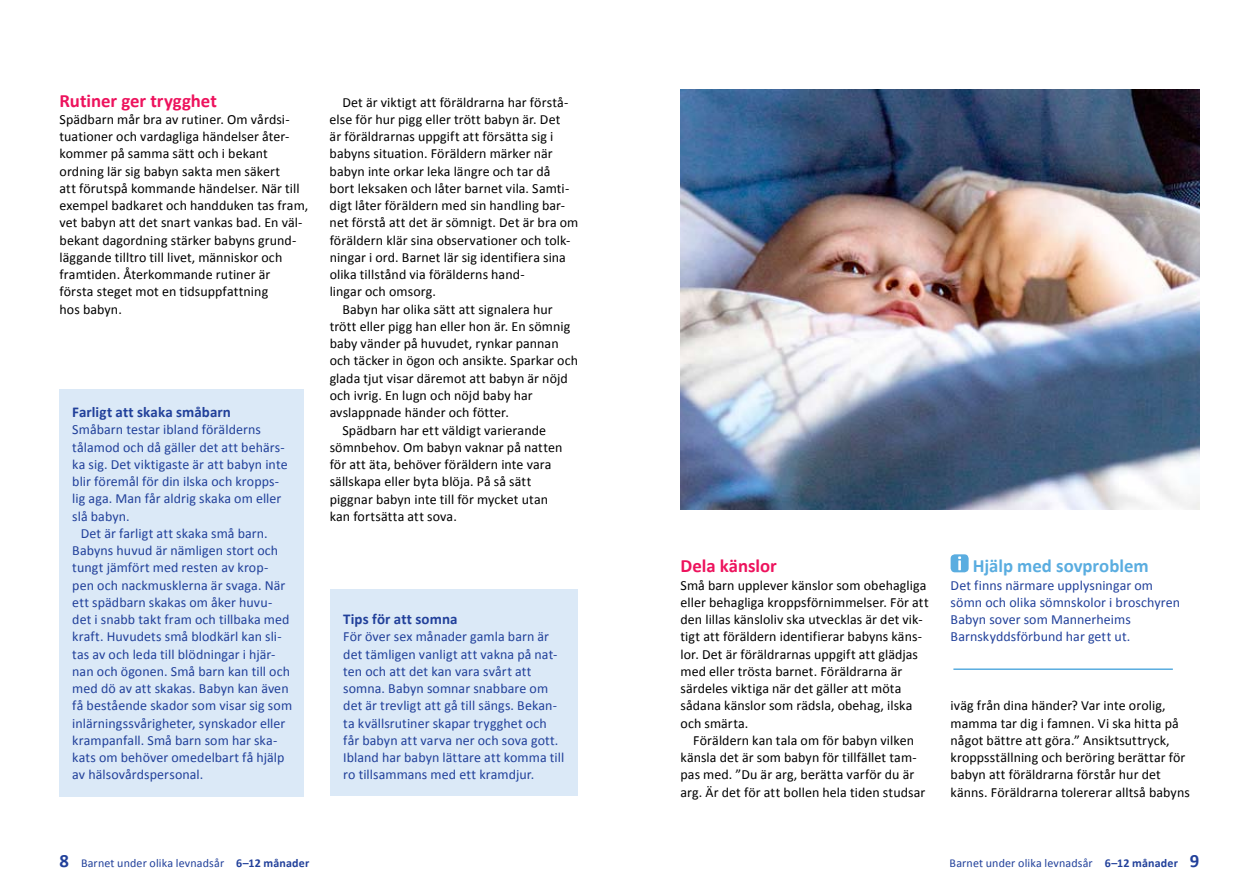
<style>
.page{position:relative;width:1259px;height:893px;background:#fff}
.page>*{position:absolute;margin:0;border:0;box-sizing:border-box;transform-origin:0 0}
.t1{font:700 18.75px "Calibri";color:#ed135d}
.t2{font:700 18.75px "Calibri";color:#5aade0}
.t3{font:700 15px "Calibri";letter-spacing:.005em;color:#21409a}
.t4{font:13.95px/17.2px "Calibri";letter-spacing:.005em;color:#000}
.t5{font:13.95px/17.2px "Calibri";letter-spacing:.005em;color:#21409a}
.t6{font:12px "Calibri";letter-spacing:.01em;color:#21409a}
.s1{font-weight:700;font-size:18.75px}
.s2{font-weight:700}
</style>
<div class="page">
<div style="left:60px;top:389px;width:244px;height:408px;background:#dbe9f7"></div>
<div style="left:330px;top:590px;width:248px;height:206px;background:#dbe9f7"></div>
<div style="left:950px;top:554px;width:18px;height:18px;background:#5aade0;border-radius:4px"></div>
<svg style="left:958px;top:556px;width:3px;height:14px"></svg>
<hr style="left:953px;top:668px;width:219px;height:2px;background:#5aade0">
<img style="left:680px;top:89px;width:519px;height:420px">
<h1 class="t1" style="left:60px;top:89px;width:159px">Rutiner ger trygghet</h1>
<p class="t4" style="left:60px;top:110px;width:250px">Spädbarn mår bra av rutiner. Om vårdsi&shy;tuationer och vardagliga händelser åter&shy;kommer på samma sätt och i bekant ordning lär sig babyn sakta men säkert<br>att förutspå kommande händelser. När till exempel badkaret och handduken tas fram, vet babyn att det snart vankas bad. En väl&shy;bekant dagordning stärker babyns grund&shy;läggande tilltro till livet, människor och framtiden. Återkommande rutiner är<br>första steget mot en tidsuppfattning<br>hos babyn.</p>
<p class="t3" style="left:72px;top:403px;width:160px">Farligt att skaka småbarn</p>
<p class="t5" style="left:72px;top:420px;width:217px">Småbarn testar ibland förälderns tålamod och då gäller det att behärs&shy;ka sig. Det viktigaste är att babyn inte blir föremål för din ilska och kropps&shy;lig aga. Man får aldrig skaka om eller slå babyn.</p>
<p class="t5" style="left:72px;top:524px;width:221px;text-indent:8px">Det är farligt att skaka små barn.<br>Babyns huvud är nämligen stort och tungt jämfört med resten av krop&shy;pen och nackmusklerna är svaga. När ett spädbarn skakas om åker huvu&shy;det i snabb takt fram och tillbaka med kraft. Huvudets små blodkärl kan sli&shy;tas av och leda till blödningar i hjär&shy;nan och ögonen. Små barn kan till och med dö av att skakas. Babyn kan även få bestående skador som visar sig som inlärningssvårigheter, synskador eller krampanfall. Små barn som har ska&shy;kats om behöver omedelbart få hjälp av hälsovårdspersonal.</p>
<p class="t4" style="left:330px;top:93px;width:240px">Det är viktigt att föräldrarna har förstå-</p>
<p class="t4" style="left:330px;top:110px;width:232px">else för hur pigg eller trött babyn är. Det</p>
<p class="t4" style="left:330px;top:127px;width:225px">är föräldrarnas uppgift att försätta sig i</p>
<p class="t4" style="left:330px;top:144px;width:225px">babyns situation. Föräldern märker när</p>
<p class="t4" style="left:330px;top:162px;width:222px">babyn inte orkar leka längre och tar då</p>
<p class="t4" style="left:330px;top:179px;width:241px">bort leksaken och låter barnet vila. Samti-</p>
<p class="t4" style="left:330px;top:196px;width:237px">digt låter föräldern med sin handling bar-</p>
<p class="t4" style="left:330px;top:213px;width:250px">net förstå att det är sömnigt. Det är bra om</p>
<p class="t4" style="left:330px;top:231px;width:242px">föräldern klär sina observationer och tolk-</p>
<p class="t4" style="left:330px;top:248px;width:238px">ningar i ord. Barnet lär sig identifiera sina</p>
<p class="t4" style="left:330px;top:265px;width:196px">olika tillstånd via förälderns hand-</p>
<p class="t4" style="left:330px;top:283px;width:108px">lingar och omsorg.</p>
<p class="t4" style="left:342px;top:300px;width:212px">Babyn har olika sätt att signalera hur</p>
<p class="t4" style="left:330px;top:317px;width:242px">trött eller pigg han eller hon är. En sömnig</p>
<p class="t4" style="left:330px;top:334px;width:230px">baby vänder på huvudet, rynkar pannan</p>
<p class="t4" style="left:330px;top:352px;width:250px">och täcker in ögon och ansikte. Sparkar och</p>
<p class="t4" style="left:330px;top:369px;width:240px">glada tjut visar däremot att babyn är nöjd</p>
<p class="t4" style="left:330px;top:386px;width:205px">och ivrig. En lugn och nöjd baby har</p>
<p class="t4" style="left:330px;top:403px;width:181px">avslappnade händer och fötter.</p>
<p class="t4" style="left:330px;top:421px;width:218px">Spädbarn har ett väldigt varierande</p>
<p class="t4" style="left:330px;top:438px;width:234px">sömnbehov. Om babyn vaknar på natten</p>
<p class="t4" style="left:330px;top:455px;width:223px">för att äta, behöver föräldern inte vara</p>
<p class="t4" style="left:330px;top:472px;width:203px">sällskapa eller byta blöja. På så sätt</p>
<p class="t4" style="left:330px;top:490px;width:220px">piggnar babyn inte till för mycket utan</p>
<p class="t4" style="left:330px;top:507px;width:129px">kan fortsätta att sova.</p>
<p class="t3" style="left:343px;top:610px;width:116px">Tips för att somna</p>
<p class="t5" style="left:343px;top:627px;width:222px">För över sex månader gamla barn är det tämligen vanligt att vakna på nat&shy;ten och att det kan vara svårt att somna. Babyn somnar snabbare om det är trevligt att gå till sängs. Bekan&shy;ta kvällsrutiner skapar trygghet och får babyn att varva ner och sova gott.<br>I bland har babyn lättare att komma till ro tillsammans med ett kramdjur.</p>
<h1 class="t1" style="left:680px;top:554px;width:98px">Dela känslor</h1>
<p class="t4" style="left:680px;top:576px;width:250px">Små barn upplever känslor som obehagliga eller behagliga kroppsförnimmelser. För att den lillas känsloliv ska utvecklas är det vik&shy;tigt att föräldern identifierar babyns käns&shy;lor. Det är föräldrarnas uppgift att glädjas med eller trösta barnet. Föräldrarna är särdeles viktiga när det gäller att möta sådana känslor som rädsla, obehag, ilska och smärta.</p>
<p class="t4" style="left:680px;top:731px;width:246px;text-indent:13px">Föräldern kan tala om för babyn vilken känsla det är som babyn för tillfället tam&shy;pas med. ”Du är arg, berätta varför du är arg. Är det för att bollen hela tiden studsar</p>
<h1 class="t2" style="left:973px;top:554px;width:177px">Hjälp med sovproblem</h1>
<p class="t5" style="left:950px;top:576px;width:231px">Det finns närmare upplysningar om sömn och olika sömnskolor i broschyren Babyn sover som Mannerheims Barnskyddsförbund har gett ut.</p>
<p class="t4" style="left:950px;top:696px;width:241px">iväg från dina händer? Var inte orolig, mamma tar dig i famnen. Vi ska hitta på något bättre att göra.” Ansiktsuttryck, kroppsställning och beröring berättar för babyn att föräldrarna förstår hur det känns. Föräldrarna tolererar alltså babyns</p>
<p class="t6" style="left:60px;top:856px;width:251px"><span class="s1">8</span> Barnet under olika levnadsår <span class="s2">6–12 månader</span></p>
<p class="t6" style="left:949px;top:856px;width:251px">Barnet under olika levnadsår <span class="s2">6–12 månader</span> <span class="s1">9</span></p>
</div>
